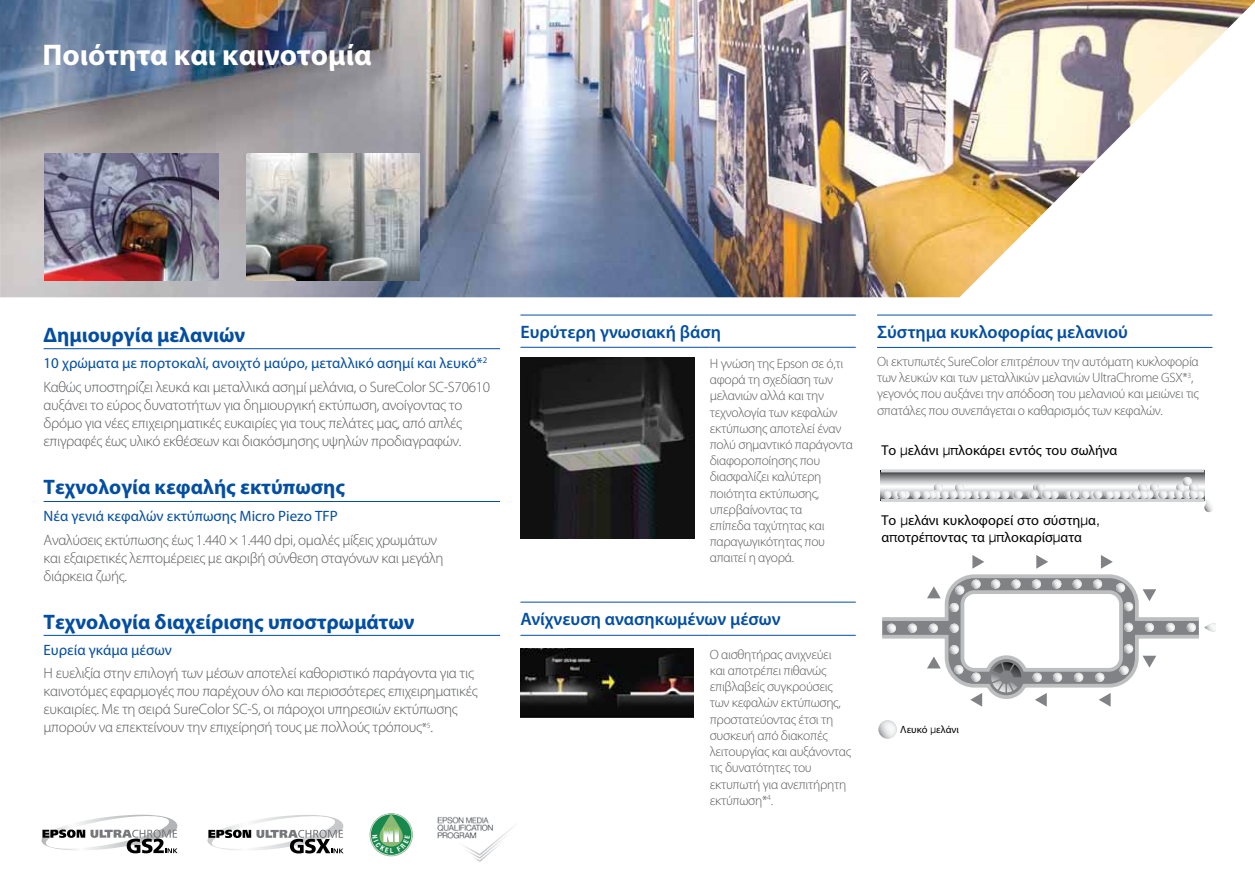
<style>
.page{position:relative;width:1255px;height:893px;background:#fff}
.page>*{position:absolute;margin:0;border:0;box-sizing:border-box;transform-origin:0 0}
.t1{font:700 30px "Myriad Pro";color:#fff}
.t2{font:700 21px "Myriad Pro";color:#034ea2}
.t3{font:600 18px "Myriad Pro";color:#034ea2}
.t4{font:300 15px/18px "Myriad Pro";letter-spacing:-.02em;color:#58595b}
.t5{font:15px "Myriad Pro";color:#034ea2}
.t6{font:14.25px/17.1px "Myriad Pro";color:#000}
.t7{font:300 13.5px/16.2px "Myriad Pro";letter-spacing:-.02em;color:#58595b}
.t8{font:10.5px "Myriad Pro";color:#000}
.s1{font-weight:400;color:#034ea2}
.s2{font-size:13.5px}
.s3{font-family:"Helvetica Neue LT Com";font-weight:300}
</style>
<div class="page">
<img style="left:0;top:0;width:1254px;height:297px">
<img style="left:45px;top:154px;width:173px;height:127px">
<img style="left:246px;top:154px;width:173px;height:127px">
<hr style="left:44px;top:348px;width:456px;height:1px;background:#034ea2">
<hr style="left:44px;top:501px;width:456px;height:1px;background:#034ea2">
<hr style="left:44px;top:635px;width:456px;height:1px;background:#034ea2">
<hr style="left:520px;top:315px;width:189px;height:1px;background:#034ea2">
<hr style="left:709px;top:315px;width:146px;height:1px;background:#034ea2">
<hr style="left:520px;top:347px;width:189px;height:1px;background:#034ea2">
<hr style="left:709px;top:347px;width:146px;height:1px;background:#034ea2">
<hr style="left:520px;top:602px;width:189px;height:1px;background:#034ea2">
<hr style="left:709px;top:602px;width:146px;height:1px;background:#034ea2">
<hr style="left:520px;top:635px;width:189px;height:1px;background:#034ea2">
<hr style="left:709px;top:635px;width:146px;height:1px;background:#034ea2">
<img style="left:520px;top:358px;width:174px;height:181px">
<img style="left:520px;top:649px;width:173px;height:69px">
<hr style="left:877px;top:315px;width:335px;height:1px;background:#034ea2">
<hr style="left:877px;top:347px;width:335px;height:1px;background:#034ea2">
<svg style="left:881px;top:472px;width:323px;height:27px;background:#8c8d8f"></svg>
<hr style="left:881px;top:469px;width:323px;height:3px;background:#d1d3d4">
<hr style="left:881px;top:499px;width:323px;height:3px;background:#d1d3d4">
<svg style="left:878px;top:720px;width:19px;height:19px"></svg>
<svg style="left:882px;top:483px;width:176px;height:16px"></svg>
<svg style="left:1064px;top:477px;width:149px;height:35px"></svg>
<svg style="left:882px;top:555px;width:333px;height:152px"></svg>
<svg style="left:41px;top:814px;width:137px;height:39px"></svg>
<svg style="left:207px;top:815px;width:137px;height:38px"></svg>
<img style="left:437px;top:817px;width:77px;height:44px">
<svg style="left:369px;top:813px;width:44px;height:43px"></svg>
<h1 class="t1" style="left:43px;top:35px;width:330px">Ποιότητα και καινοτομία</h1>
<h2 class="t2" style="left:44px;top:321px;width:203px">Δημιουργία μελανιών</h2>
<p class="t4" style="left:44px;top:352px;width:448px;line-height:23.2px"><span class="s1">10 χρώματα με πορτοκαλί, ανοιχτό μαύρο, μεταλλικό ασημί και λευκό*</span><sup>2<br></sup>Καθώς υποστηρίζει λευκά και μεταλλικά ασημί μελάνια, ο SureColor SC-S70610</p>
<p class="t4" style="left:44px;top:396px;width:420px;text-align:justify">αυξάνει το εύρος δυνατοτήτων για δημιουργική εκτύπωση, ανοίγοντας το δρόμο για νέες επιχειρηματικές ευκαιρίες για τους πελάτες μας, από απλές επιγραφές έως υλικό εκθέσεων και διακόσμησης υψηλών προδιαγραφών.</p>
<h2 class="t2" style="left:44px;top:473px;width:303px">Τεχνολογία κεφαλής εκτύπωσης</h2>
<p class="t5" style="left:44px;top:507px;width:296px">Νέα γενιά κεφαλών εκτύπωσης Micro Piezo TFP</p>
<p class="t4" style="left:44px;top:530px;width:401px">Αναλύσεις εκτύπωσης έως 1.440 × 1.440 dpi, ομαλές μίξεις χρωμάτων και εξαιρετικές λεπτομέρειες με ακριβή σύνθεση σταγόνων και μεγάλη διάρκεια ζωής.</p>
<h2 class="t2" style="left:44px;top:608px;width:372px">Τεχνολογία διαχείρισης υποστρωμάτων</h2>
<p class="t5" style="left:44px;top:641px;width:130px">Ευρεία γκάμα μέσων</p>
<p class="t4" style="left:44px;top:664px;width:435px">Η ευελιξία στην επιλογή των μέσων αποτελεί καθοριστικό παράγοντα για τις καινοτόμες εφαρμογές που παρέχουν όλο και περισσότερες επιχειρηματικές ευκαιρίες. Με τη σειρά SureColor SC-S, οι πάροχοι υπηρεσιών εκτύπωσης μπορούν να επεκτείνουν την επιχείρησή τους με πολλούς τρόπους<span class="s2">*</span><sup>5</sup>.</p>
<p class="t3" style="left:520px;top:320px;width:202px">Ευρύτερη γνωσιακή βάση</p>
<p class="t7" style="left:709px;top:355px;width:145px">Η γνώση της Epson σε ό,τι αφορά τη σχεδίαση των μελανιών αλλά και την τεχνολογία των κεφαλών εκτύπωσης αποτελεί έναν πολύ σημαντικό παράγοντα διαφοροποίησης που διασφαλίζει καλύτερη ποιότητα εκτύπωσης, υπερβαίνοντας τα<br>επίπεδα ταχύτητας και παραγωγικότητας που απαιτεί η αγορά.</p>
<p class="t3" style="left:520px;top:608px;width:262px">Ανίχνευση ανασηκωμένων μέσων</p>
<p class="t7" style="left:709px;top:646px;width:143px">Ο αισθητήρας ανιχνεύει<br>και αποτρέπει πιθανώς επιβλαβείς συγκρούσεις των κεφαλών εκτύπωσης, προστατεύοντας έτσι τη συσκευή από διακοπές λειτουργίας και αυξάνοντας τις δυνατότητες του εκτυπωτή για ανεπιτήρητη εκτύπωση*<sup>4</sup>.</p>
<p class="t3" style="left:877px;top:320px;width:252px">Σύστημα κυκλοφορίας μελανιού</p>
<p class="t7" style="left:877px;top:353px;width:323px">Οι εκτυπωτές SureColor επιτρέπουν την αυτόματη κυκλοφορία των λευκών και των μεταλλικών μελανιών UltraChrome GSX*<sup>3</sup>, γεγονός που αυξάνει την απόδοση του μελανιού και μειώνει τις σπατάλες που συνεπάγεται ο καθαρισμός των κεφαλών.</p>
<p class="t6" style="left:881px;top:441px;width:237px">Το <span class="s3">μ</span>ελάνι <span class="s3">μπ</span>λοκάρει εντός του σωλήνα</p>
<p class="t6" style="left:881px;top:511px;width:220px">Το <span class="s3">μ</span>ελάνι κυκλοφορεί στο σύστη<span class="s3">μ</span>α<span class="s3">, </span>α<span class="s3">π</span>οτρέ<span class="s3">π</span>οντας τα <span class="s3">μπ</span>λοκαρίσ<span class="s3">μ</span>ατα</p>
<p class="t8" style="left:900px;top:723px;width:60px">Λευκό <span class="s3">μ</span>ελάνι</p>
</div>
